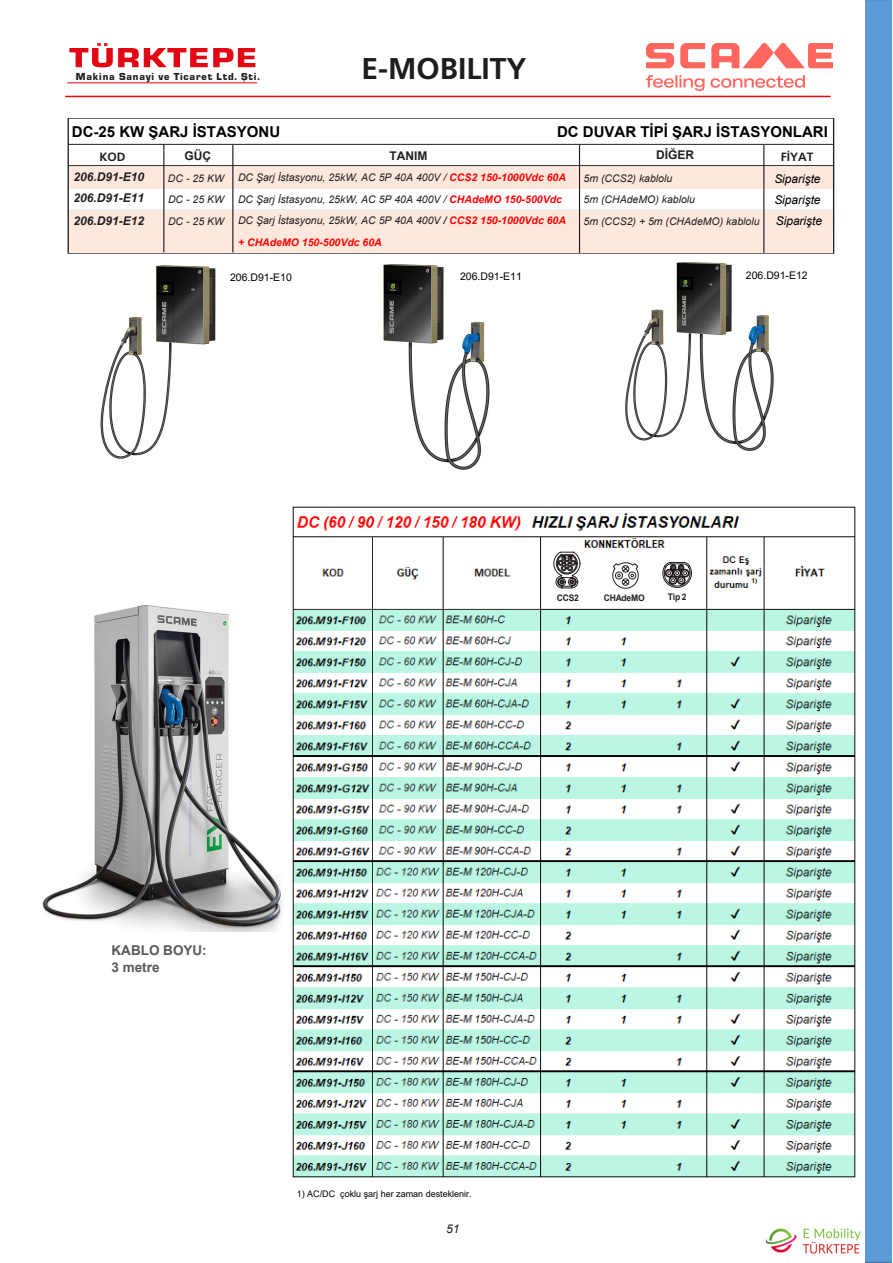
<style>
.page{position:relative;width:893px;height:1263px;background:#fff}
.page>*{position:absolute;margin:0;border:0;box-sizing:border-box;transform-origin:0 0}
.t1{font:700 30px "Frutiger Tr";color:#1d1d1b}
.t2{font:700 15px "Arial";color:#000}
.t3{font:700 13.5px/16.2px "Arial";color:#57585a}
.t4{font:italic 700 12px "Arial";color:#231f20}
.t5{font:italic 12px "Arial";letter-spacing:-.005em;color:#000}
.t6{font:700 12px "Arial";color:#231f20}
.t7{font:700 12px "Frutiger Tr";color:#231f20}
.t8{font:italic 12px "Arial";color:#1d1d1b}
.t9{font:italic 10.5px/21.5px "Arial";color:#231f20}
.t10{font:10.5px "Arial";color:#000}
.t11{font:10.5px "Eurostile T Blac";letter-spacing:.075em;color:#1d1d1b}
.t12{font:9px "Arial";color:#000}
.t13{font:700 9px "Arial";letter-spacing:-.025em;color:#231f20;scale:.95 1}
.s1{font-weight:700;color:#f00}
.s2{font-weight:700}
.s3{font-style:inherit}
</style>
<div class="page">
<hr style="left:67px;top:82px;width:190px;height:1px;background:#e30613">
<svg style="left:69px;top:43px;width:186px;height:24px"></svg>
<hr style="left:65px;top:96px;width:766px;height:1px;background:#e30613">
<img style="left:762px;top:1220px;width:99px;height:39px;border-radius:6px">
<svg style="left:68px;top:167px;width:766px;height:21px"></svg>
<div style="left:68px;top:209px;width:766px;height:22px;background:#d8eaf3"></div>
<hr style="left:68px;top:144px;width:766px;height:1px;background:#231f20">
<hr style="left:68px;top:165px;width:766px;height:1px;background:#231f20">
<div style="left:69px;top:168px;width:762px;height:21px;background:#fee7dc"></div>
<div style="left:69px;top:210px;width:763px;height:42px;background:#fee7dc"></div>
<hr style="left:164px;top:144px;width:1px;height:108px;background:#231f20">
<hr style="left:233px;top:145px;width:1px;height:107px;background:#231f20">
<hr style="left:579px;top:145px;width:1px;height:108px;background:#231f20">
<hr style="left:764px;top:145px;width:1px;height:108px;background:#231f20">
<img style="left:100px;top:265px;width:116px;height:194px">
<img style="left:383px;top:264px;width:107px;height:206px">
<img style="left:625px;top:262px;width:149px;height:188px">
<img style="left:42px;top:605px;width:240px;height:327px">
<img style="left:647px;top:43px;width:185px;height:47px">
<img style="left:292px;top:506px;width:564px;height:672px">
<svg style="left:554px;top:552px;width:26px;height:36px"></svg>
<svg style="left:613px;top:563px;width:25px;height:25px"></svg>
<svg style="left:663px;top:562px;width:29px;height:26px"></svg>
<div style="left:865px;top:0;width:27px;height:1262px;background:#5b9bd5"></div>
<p class="t11" style="left:76px;top:70px;width:185px">Makina Sanayi ve Ticaret Ltd. Şti.</p>
<h1 class="t1" style="left:361px;top:51px;width:167px">E-MOBILITY</h1>
<h2 class="t2" style="left:72px;top:121px;width:210px">DC-25 KW ŞARJ İSTASYONU</h2>
<h2 class="t2" style="left:557px;top:121px;width:272px">DC DUVAR TİPİ ŞARJ İSTASYONLARI</h2>
<p class="t4" style="left:74px;top:169px;width:72px">206.D91-E10</p>
<p class="t9" style="left:168px;top:167px;width:58px">DC - 25 KW</p>
<p class="t9" style="left:584px;top:168px;width:90px">5m (CCS2) kablolu</p>
<p class="t5" style="left:774px;top:171px;width:48px">Siparişte</p>
<p class="t4" style="left:74px;top:190px;width:72px">206.D91-E11</p>
<p class="t9" style="left:168px;top:188px;width:58px">DC - 25 KW</p>
<p class="t9" style="left:584px;top:189px;width:113px">5m (CHAdeMO) kablolu</p>
<p class="t5" style="left:774px;top:192px;width:48px">Siparişte</p>
<p class="t4" style="left:74px;top:213px;width:72px">206.D91-E12</p>
<p class="t9" style="left:168px;top:211px;width:58px">DC - 25 KW</p>
<p class="t9" style="left:584px;top:211px;width:177px">5m (CCS2) + 5m (CHAdeMO) kablolu</p>
<p class="t5" style="left:776px;top:213px;width:48px">Siparişte</p>
<p class="t7" style="left:100px;top:150px;width:28px">KOD</p>
<p class="t6" style="left:185px;top:147px;width:28px">GÜÇ</p>
<p class="t6" style="left:390px;top:147px;width:39px">TANIM</p>
<p class="t6" style="left:656px;top:146px;width:40px">DİĞER</p>
<p class="t7" style="left:781px;top:150px;width:34px">F‹YAT</p>
<p class="t9" style="left:238px;top:167px;width:329px">DC Şarj İstasyonu, 25kW, AC 5P 40A 400V / <span class="s1">CCS2 150-1000Vdc 60A </span>DC Şarj İstasyonu, 25kW, AC 5P 40A 400V / <span class="s1">CHAdeMO 150-500Vdc </span>DC Şarj İstasyonu, 25kW, AC 5P 40A 400V <span class="s2">/</span> <span class="s1">CCS2 150-1000Vdc 60A + CHAdeMO 150-500Vdc 60A</span></p>
<p class="t10" style="left:230px;top:270px;width:63px">206.D91-E10</p>
<p class="t10" style="left:460px;top:269px;width:63px">206.D91-E11</p>
<p class="t10" style="left:746px;top:268px;width:63px">206.D91-E12</p>
<p class="t13" style="left:557px;top:592px;width:25px">CCS2</p>
<p class="t13" style="left:604px;top:592px;width:45px">CHAdeMO</p>
<p class="t13" style="left:668px;top:591px;width:21px">Tip 2</p>
<p class="t3" style="left:112px;top:943px;width:97px">KABLO BOYU:<br>3 metre</p>
<p class="t12" style="left:297px;top:1187px;width:177px">1) AC/DC çoklu şarj her zaman desteklenir.</p>
<p class="t8" style="left:446px;top:1221px;width:15px">5<span class="s3">1</span></p>
</div>
